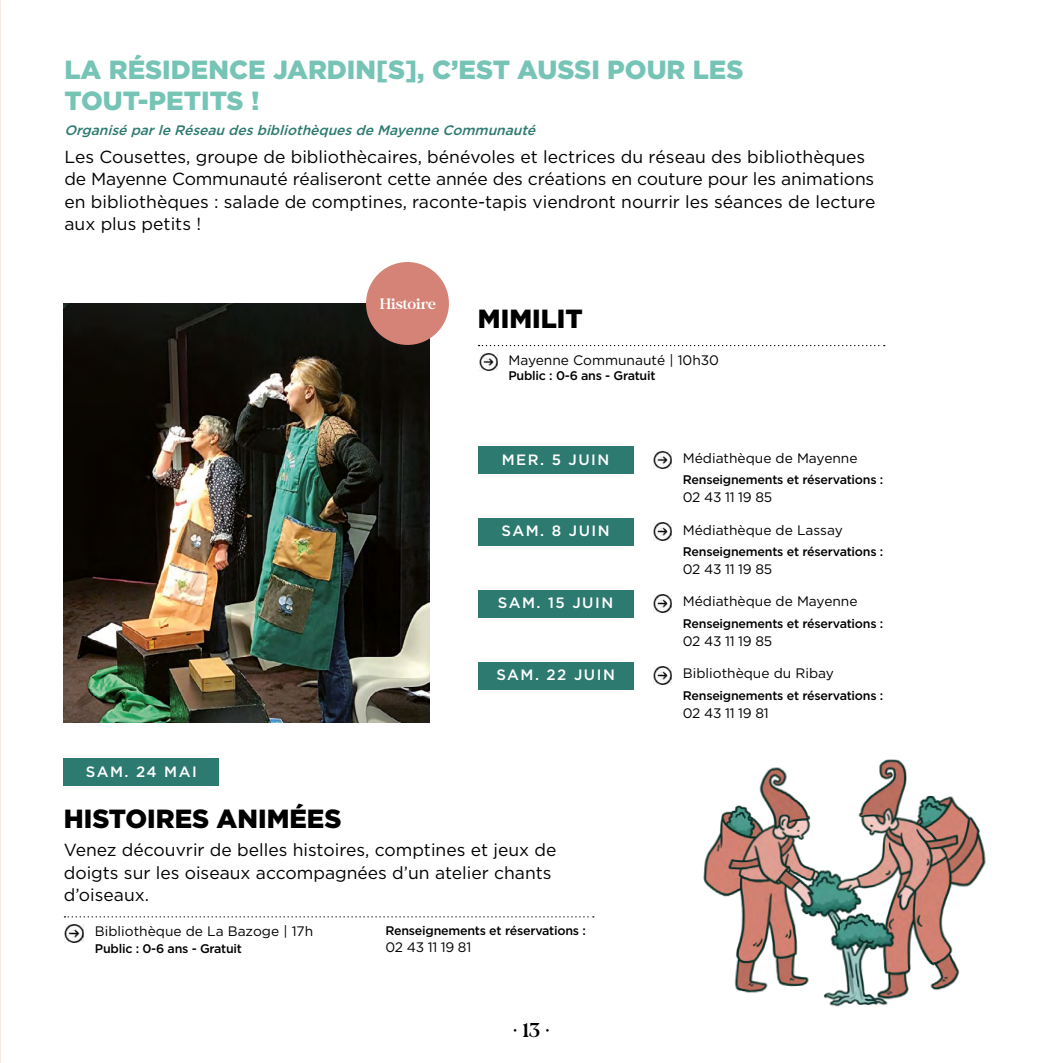
<style>
.page{position:relative;width:1063px;height:1063px;background:#fff}
.page>*{position:absolute;margin:0;border:0;box-sizing:border-box;transform-origin:0 0}
.t1{font:900 26.25px/31.5px "Gotham HTF";color:#76c4b6}
.t2{font:900 26.25px "Gotham HTF";color:#000}
.t3{font:20px "NT Mikella";color:#000}
.t4{font:17.5px/22.5px "Gotham HTF";color:#000}
.t5{font:500 15px "Gotham HTF";letter-spacing:.1em;color:#fff}
.t6{font:15px "NT Mikella";letter-spacing:-.01em;color:#fff}
.t7{font:13.75px "Gotham HTF";color:#000}
.t8{font:italic 500 13.75px "Gotham HTF";color:#2d7a70}
.t9{font:500 12.5px "Gotham HTF";letter-spacing:-.02em;color:#000}
</style>
<div class="page">
<img style="left:64px;top:303px;width:365px;height:420px">
<img style="left:703px;top:759px;width:283px;height:248px">
<img style="left:479px;top:353px;width:18px;height:18px">
<svg style="left:479px;top:345px;width:406px;height:1px"></svg>
<div style="left:366px;top:262px;width:83px;height:83px;background:#d58377;border-radius:50%"></div>
<div style="left:478px;top:446px;width:155px;height:28px;background:#2d7a70"></div>
<img style="left:654px;top:451px;width:18px;height:18px">
<div style="left:478px;top:518px;width:155px;height:28px;background:#2d7a70"></div>
<img style="left:654px;top:523px;width:18px;height:18px">
<div style="left:478px;top:590px;width:155px;height:28px;background:#2d7a70"></div>
<img style="left:654px;top:595px;width:18px;height:18px">
<div style="left:478px;top:662px;width:155px;height:27px;background:#2d7a70"></div>
<img style="left:654px;top:667px;width:18px;height:18px">
<img style="left:65px;top:924px;width:18px;height:18px">
<svg style="left:64px;top:916px;width:530px;height:2px"></svg>
<div style="left:64px;top:759px;width:155px;height:27px;background:#2d7a70"></div>
<h1 class="t1" style="left:64px;top:53px;width:681px">LA RÉSIDENCE JARDIN[S], C’EST AUSSI POUR LES<br>TOUT-PETITS !</h1>
<p class="t8" style="left:64px;top:122px;width:476px">Organisé parle Réseau desbibliothèquesde Mayenne Communauté</p>
<p class="t4" style="left:64px;top:145px;width:812px">Les Cousettes, groupe de bibliothècaires, bénévoles et lectrices du réseau des bibliothèques de Mayenne Communauté réaliseront cette année des créations en couture pour les animations en bibliothèques : salade de comptines, raconte-tapis viendront nourrir les séances de lecture aux plus petits !</p>
<p class="t6" style="left:380px;top:294px;width:58px">Histoire</p>
<p class="t5" style="left:86px;top:763px;width:113px">SAM. 24 MAI</p>
<h1 class="t2" style="left:64px;top:804px;width:279px">HISTOIRES ANIMÉES</h1>
<h1 class="t2" style="left:478px;top:304px;width:106px">MIMILIT</h1>
<p class="t7" style="left:508px;top:352px;width:212px">Mayenne Communauté | 10h30</p>
<p class="t9" style="left:508px;top:368px;width:149px">Public : 0-6 ans - Gratuit</p>
<p class="t5" style="left:502px;top:451px;width:109px">MER. 5 JUIN</p>
<p class="t7" style="left:683px;top:450px;width:176px">Médiathèque de Mayenne</p>
<p class="t9" style="left:683px;top:473px;width:202px">Renseignements et réservations :</p>
<p class="t7" style="left:683px;top:489px;width:91px">02 43 11 19 85</p>
<p class="t5" style="left:502px;top:523px;width:110px">SAM. 8 JUIN</p>
<p class="t7" style="left:683px;top:522px;width:161px">Médiathèque de Lassay</p>
<p class="t9" style="left:683px;top:545px;width:202px">Renseignements et réservations :</p>
<p class="t7" style="left:683px;top:561px;width:91px">02 43 11 19 85</p>
<p class="t5" style="left:498px;top:595px;width:117px">SAM. 15 JUIN</p>
<p class="t7" style="left:683px;top:594px;width:176px">Médiathèque de Mayenne</p>
<p class="t9" style="left:683px;top:617px;width:202px">Renseignements et réservations :</p>
<p class="t7" style="left:683px;top:633px;width:91px">02 43 11 19 85</p>
<p class="t5" style="left:496px;top:666px;width:120px">SAM. 22 JUIN</p>
<p class="t7" style="left:683px;top:666px;width:153px">Bibliothèque du Ribay</p>
<p class="t9" style="left:683px;top:688px;width:202px">Renseignements et réservations :</p>
<p class="t7" style="left:683px;top:705px;width:87px">02 43 11 19 81</p>
<p class="t4" style="left:64px;top:839px;width:494px">Venez découvrir de belles histoires, comptines et jeux de doigts sur les oiseaux accompagnées d’un atelier chants d’oiseaux.</p>
<p class="t7" style="left:95px;top:924px;width:220px">Bibliothèque de La Bazoge | 17h</p>
<p class="t9" style="left:95px;top:942px;width:149px">Public : 0-6 ans - Gratuit</p>
<p class="t9" style="left:386px;top:923px;width:202px">Renseignements et réservations :</p>
<p class="t7" style="left:386px;top:940px;width:87px">02 43 11 19 81</p>
<p class="t3" style="left:514px;top:1017px;width:37px">• 13 •</p>
</div>
